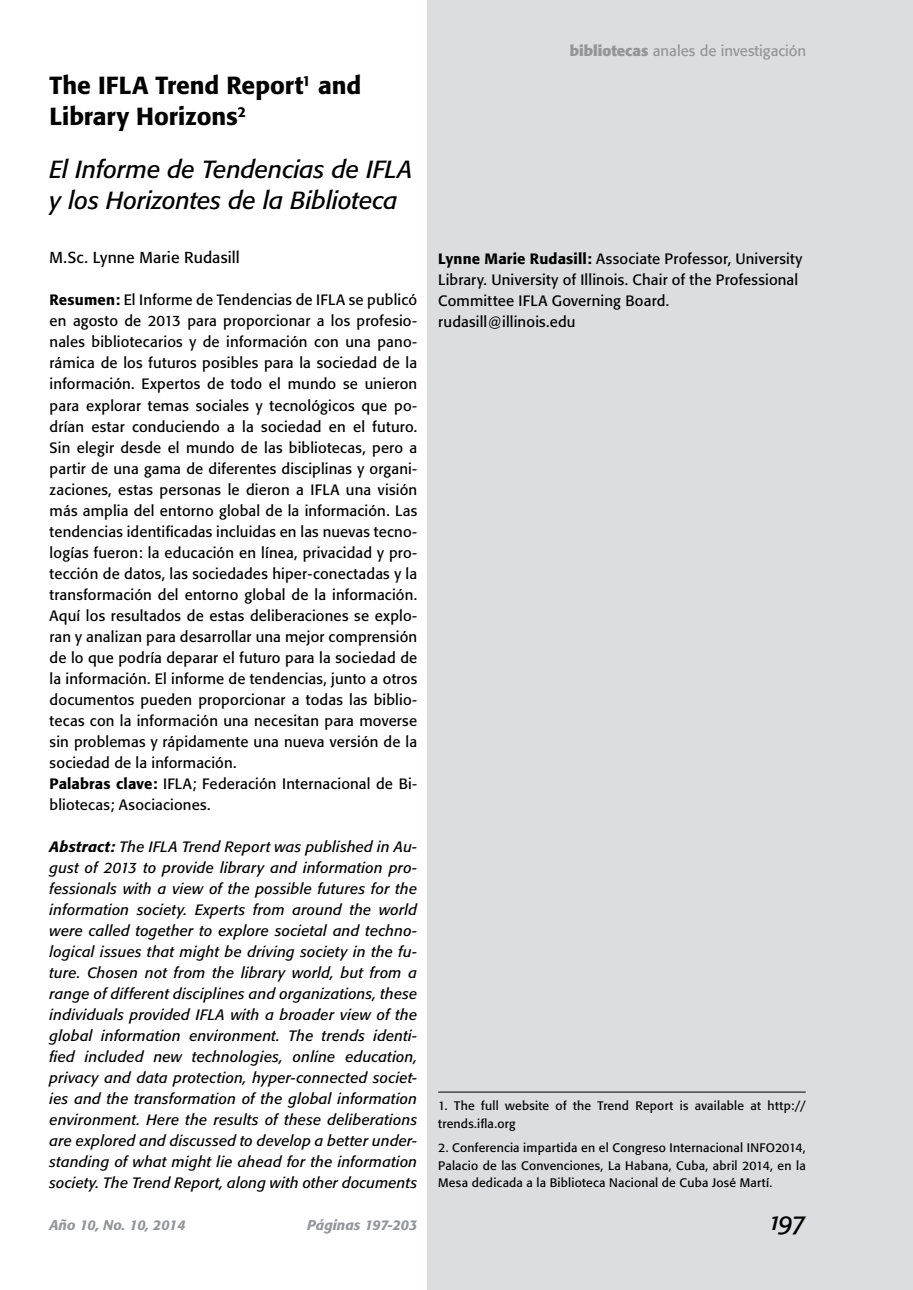
<style>
.page{position:relative;width:913px;height:1290px;background:#fff}
.page>*{position:absolute;margin:0;border:0;box-sizing:border-box;transform-origin:0 0}
.t1{font:italic 24.5px/31.5px "Formata";letter-spacing:-.005em;color:#000}
.t2{font:500 24.5px/31.5px "Formata";letter-spacing:-.005em;color:#000}
.t3{font:15.75px "Formata";letter-spacing:.005em;color:#000}
.t4{font:14.88px/21px "Formata";letter-spacing:.01em;color:#000}
.t5{font:italic 14.88px/21px "Formata";letter-spacing:.015em;color:#000;text-align:justify}
.t6{font:14.88px "Formata";color:#939598}
.t7{font:italic 500 14px "Formata";color:#939598}
.t8{font:12.25px/17.5px "Formata";letter-spacing:.02em;color:#000}
.s1{font-weight:500}
.s2{font-weight:700}
</style>
<div class="page">
<div style="left:428px;top:0;width:485px;height:1290px;background:#dcddde"></div>
<hr style="left:438px;top:1091px;width:368px;height:1px;background:#000">
<h1 class="t2" style="left:50px;top:69px;width:313px">The IFLA Trend Report<sup>1</sup> and<br>Library Horizons<sup>2</sup></h1>
<h1 class="t1" style="left:50px;top:154px;width:365px">El Informe de Tendencias de IFLA y los Horizontes de la Biblioteca</h1>
<p class="t3" style="left:50px;top:248px;width:192px">M.Sc. Lynne Marie Rudasill</p>
<p class="t4" style="left:50px;top:290px;width:369px"><span class="s1">Resumen:</span> El Informe de Tendencias de IFLA se publicó en agosto de 2013 para proporcionar a los profesio&shy;nales bibliotecarios y de información con una pano&shy;rámica de los futuros posibles para la sociedad de la información. Expertos de todo el mundo se unieron para explorar temas sociales y tecnológicos que po&shy;drían estar conduciendo a la sociedad en el futuro.<br>Sin elegir desde el mundo de las bibliotecas, pero a partir de una gama de diferentes disciplinas y organi&shy;zaciones, estas personas le dieron a IFLA una visión más amplia del entorno global de la información. Las tendencias identificadas incluidas en las nuevas tecno&shy;logías fueron: la educación en línea, privacidad y pro&shy;tección de datos, las sociedades hiper-conectadas y la transformación del entorno global de la información.<br>Aquí los resultados de estas deliberaciones se explo&shy;ran y analizan para desarrollar una mejor comprensión de lo que podría deparar el futuro para la sociedad de la información. El informe de tendencias, junto a otros documentos pueden proporcionar a todas las biblio&shy;tecas con la información una necesitan para moverse sin problemas y rápidamente una nueva versión de la sociedad de la información.<br><span class="s1">Palabras clave:</span> IFLA; Federación Internacional de Bi&shy;bliotecas; Asociaciones.</p>
<p class="t5" style="left:50px;top:836px;width:369px"><span class="s1">Abstract:</span> The IFLA Trend Report was published in Au&shy;gust of 2013 to provide library and information pro&shy;fessionals with a view of the possible futures for the information society. Experts from around the world were called together to explore societal and techno&shy;logical issues that might be driving society in the fu&shy;ture. Chosen not from the library world, but from a range of different disciplines and organizations, these individuals provided IFLA with a broader view of the global information environment. The trends identi&shy;fied included new technologies, online education, privacy and data protection, hyper-connected societ&shy;ies and the transformation of the global information environment. Here the results of these deliberations are explored and discussed to develop a better under&shy;standing of what might lie ahead for the information society. The Trend Report, along with other documents</p>
<p class="t7" style="left:50px;top:1216px;width:137px">Año 10, No. 10, 2014</p>
<p class="t7" style="left:307px;top:1216px;width:111px">Páginas 197-203</p>
<p class="t6" style="left:570px;top:42px;width:238px"><span class="s2">bibliotecas</span> anales de investigación</p>
<p class="t4" style="left:438px;top:248px;width:366px"><span class="s1">Lynne Marie Rudasill:</span> Associate Professor, University Library. University of Illinois. Chair of the Professional Committee IFLA Governing Board. rudasill@illinois.edu</p>
<p class="t8" style="left:438px;top:1097px;width:369px">1. The full website of the Trend Report is available at http:// trends.ifla.org</p>
<p class="t8" style="left:438px;top:1139px;width:369px;text-align:justify">2. Conferencia impartida en el Congreso Internacional INFO2014, Palacio de las Convenciones, La Habana, Cuba, abril 2014, en la Mesa dedicada a la Biblioteca Nacional de Cuba José Martí.</p>
</div>
